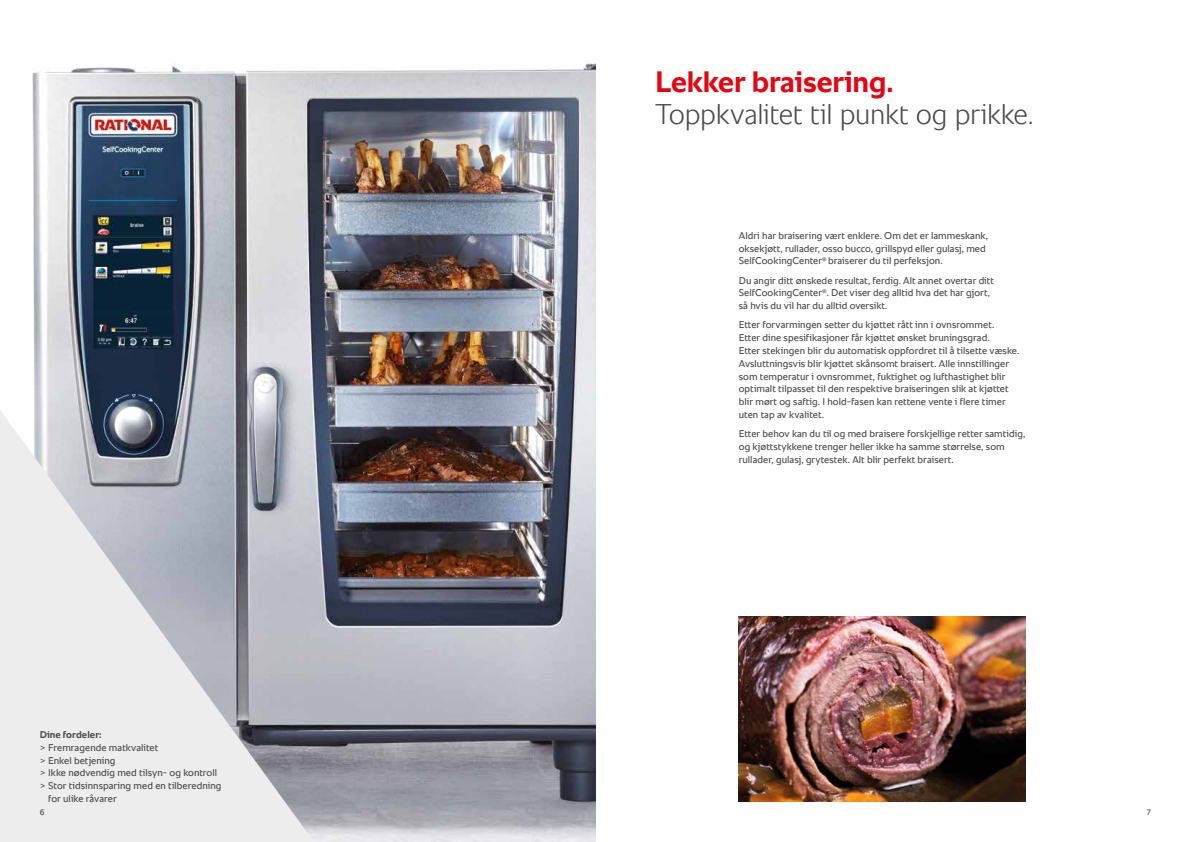
<style>
.page{position:relative;width:1191px;height:842px;background:#fff}
.page>*{position:absolute;margin:0;border:0;box-sizing:border-box;transform-origin:0 0}
.t1{font:700 30px "RATIONAL Sans TT";letter-spacing:-.005em;color:#e30613}
.t2{font:300 29px "RATIONAL Sans TT";letter-spacing:-.01em;color:#4a4a49}
.t3{font:10px/12.8px "RATIONAL Sans TT";letter-spacing:.005em;color:#4a4a49}
.t4{font:700 10px "RATIONAL Sans TT";letter-spacing:.005em;color:#4a4a49}
.t5{font:8px "RATIONAL Sans TT";color:#4a4a49}
</style>
<div class="page">
<img style="left:32px;top:63px;width:563px;height:779px">
<img style="left:739px;top:616px;width:286px;height:186px">
<svg style="left:0;top:410px;width:314px;height:432px;background:#c9cbd0"></svg>
<p class="t4" style="left:40px;top:727px;width:63px">Dine fordeler:</p>
<p class="t3" style="left:40px;top:741px;width:120px">&gt; Fremragende matkvalitet</p>
<p class="t3" style="left:40px;top:754px;width:77px">&gt; Enkel betjening</p>
<p class="t3" style="left:40px;top:767px;width:179px">&gt; Ikke nødvendig med tilsyn- og kontroll</p>
<p class="t3" style="left:40px;top:779px;width:183px">&gt; Stor tidsinnsparing med en tilberedning</p>
<p class="t3" style="left:48px;top:792px;width:70px">for ulike råvarer</p>
<p class="t5" style="left:40px;top:806px;width:6px">6</p>
<h1 class="t1" style="left:655px;top:60px;width:240px">Lekker braisering.</h1>
<h2 class="t2" style="left:655px;top:93px;width:380px">Toppkvalitet til punkt og prikke.</h2>
<p class="t3" style="left:739px;top:229px;width:251px">Aldri har braisering vært enklere. Om det er lammeskank, oksekjøtt, rullader, osso bucco, grillspyd eller gulasj, med<br>SelfCookingCenter<sup>®</sup> braiserer du til perfeksjon.</p>
<p class="t3" style="left:739px;top:274px;width:256px">Du angir ditt ønskede resultat, ferdig. Alt annet overtar ditt<br>SelfCookingCenter<sup>®</sup>. Det viser deg alltid hva det har gjort, så hvis du vil har du alltid oversikt.</p>
<p class="t3" style="left:739px;top:319px;width:282px">Etter forvarmingen setter du kjøttet rått inn i ovnsrommet.<br>Etter dine spesifikasjoner får kjøttet ønsket bruningsgrad.<br>Etter stekingen blir du automatisk oppfordret til å tilsette væske.<br>Avsluttningsvis blir kjøttet skånsomt braisert. Alle innstillinger som temperatur i ovnsrommet, fuktighet og lufthastighet blir optimalt tilpasset til den respektive braiseringen slik at kjøttet blir mørt og saftig. I hold-fasen kan rettene vente i flere timer uten tap av kvalitet.</p>
<p class="t3" style="left:739px;top:427px;width:288px">Etter behov kan du til og med braisere forskjellige retter samtidig, og kjøttstykkene trenger heller ikke ha samme størrelse, som rullader, gulasj, grytestek. Alt blir perfekt braisert.</p>
<p class="t5" style="left:1146px;top:806px;width:6px">7</p>
</div>
